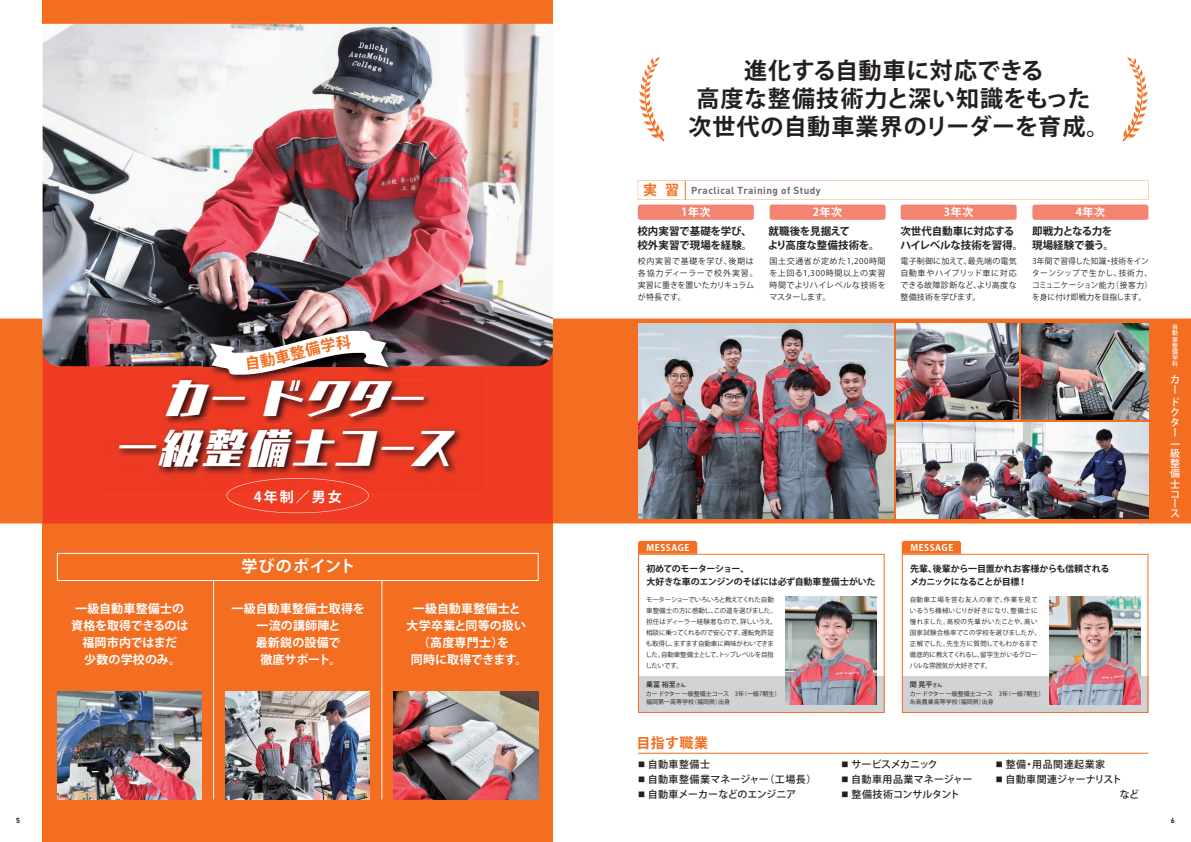
<style>
.page{position:relative;width:1191px;height:842px;background:#fff}
.page>*{position:absolute;margin:0;border:0;box-sizing:border-box;transform-origin:0 0}
.t1{font:italic 39px/49.7px "Carat Std UB";color:#fff}
.t2{font:700 23px/28px "Koz Go Pro";letter-spacing:.03em;color:#231f20;text-align:center}
.t3{font:700 16px "Koz Go Pro";letter-spacing:.055em;color:#fff}
.t4{font:700 14px "Koz Go Pro";color:#fff}
.t5{font:700 14px "Koz Go Pro";letter-spacing:.03em;color:#f36e21}
.t6{font:700 12px/17px "Koz Go Pro";letter-spacing:.01em;color:#fff;text-align:center}
.t7{font:700 11px "Koz Go Pro";letter-spacing:.05em;color:#fff}
.t8{font:700 10.5px/14px "Koz Go Pro";letter-spacing:-.01em;color:#231f20}
.t9{font:700 10.5px/14px "Koz Go Pro";letter-spacing:-.03em;color:#231f20}
.t10{font:500 10px "Koz Go Pro";letter-spacing:.015em;color:#231f20}
.t11{font:500 10px "Koz Go Pro";letter-spacing:-.01em;color:#231f20}
.t12{font:700 10px "DIN Pro";letter-spacing:.04em;color:#6c6d70}
.t13{font:500 10px/15px "Koz Go Pro";letter-spacing:-.03em;color:#231f20}
.t14{font:500 10px/10.1px "Koz Go Pro";color:#fff}
.t15{font:500 10px "Koz Go Pro";letter-spacing:.05em;color:#231f20}
.t16{font:500 10px "Koz Go Pro";letter-spacing:-.045em;color:#231f20}
.t17{font:700 9px/13px "Koz Go Pro";letter-spacing:-.035em;color:#231f20}
.t18{font:700 9px "Koz Go Pro";letter-spacing:.06em;color:#fff}
.t19{font:8px/12px "Koz Go Pro";letter-spacing:.03em;color:#231f20;text-align:justify}
.t20{font:8px/12px "Koz Go Pro";letter-spacing:.03em;color:#231f20;scale:.96 1}
.t21{font:8px/12px "Koz Go Pro";letter-spacing:.05em;color:#231f20}
.t22{font:700 7.3px "DIN Pro";color:#231f20}
.t23{font:500 7px "Koz Go Pro";color:#231f20}
.t24{font:6.5px/11px "Koz Go Pro";letter-spacing:.01em;color:#231f20}
.t25{font:6.5px/11px "Koz Go Pro";letter-spacing:-.03em;color:#231f20}
.t26{font:6px/8px "Koz Go Pro";color:#231f20}
.t27{font:500 6px/6.2px "Koz Go Pro";color:#fff;text-align:justify}
.s1{font-family:"Koz Go Pro";font-size:14px;color:#f36e21}
.s2{font-size:5px}
.s3{font-size:7px}
</style>
<div class="page">
<div style="left:43px;top:335px;width:510px;height:507px;background:#f36e21"></div>
<div style="left:0;top:318px;width:1191px;height:205px;background:#f36e21"></div>
<div style="left:43px;top:366px;width:510px;height:157px;background:#ef3c22"></div>
<hr style="left:43px;top:22px;width:510px;height:2px;background:#f36e21">
<div style="left:43px;top:0;width:510px;height:22px;background:#f36e21"></div>
<img style="left:43px;top:24px;width:510px;height:342px">
<hr style="left:638px;top:753px;width:510px;height:1px;background:#f36e21">
<img style="left:104px;top:373px;width:381px;height:120px">
<img style="left:165px;top:380px;width:263px;height:37px">
<img style="left:57px;top:692px;width:144px;height:107px">
<img style="left:226px;top:692px;width:144px;height:107px">
<img style="left:394px;top:692px;width:144px;height:107px">
<img style="left:638px;top:323px;width:255px;height:195px">
<img style="left:1021px;top:323px;width:127px;height:97px">
<img style="left:896px;top:323px;width:122px;height:97px">
<img style="left:896px;top:423px;width:252px;height:95px">
<div style="left:638px;top:205px;width:116px;height:15px;background:#f48472;border-radius:2px"></div>
<svg style="left:638px;top:180px;width:510px;height:20px"></svg>
<div style="left:769px;top:205px;width:116px;height:15px;background:#f48472;border-radius:2px"></div>
<div style="left:900px;top:205px;width:116px;height:15px;background:#f48472;border-radius:2px"></div>
<div style="left:1032px;top:205px;width:116px;height:15px;background:#f48472;border-radius:2px"></div>
<img style="left:204px;top:325px;width:196px;height:55px">
<img style="left:204px;top:380px;width:196px;height:6px">
<svg style="left:227px;top:478px;width:142px;height:35px;background:#ef4028"></svg>
<svg style="left:639px;top:57px;width:26px;height:85px"></svg>
<svg style="left:1122px;top:57px;width:25px;height:85px"></svg>
<svg style="left:901px;top:541px;width:247px;height:172px"></svg>
<svg style="left:638px;top:541px;width:246px;height:172px"></svg>
<div style="left:57px;top:553px;width:481px;height:28px;border:1px solid #fff"></div>
<hr style="left:382px;top:580px;width:1px;height:219px;background:#fff">
<hr style="left:213px;top:580px;width:1px;height:219px;background:#fff">
<svg style="left:210px;top:330px;width:178px;height:45px;background:#ad9796"></svg>
<h2 class="t2" style="left:688px;top:58px;width:423px">進化する自動車に対応できる<br>高度な整備技術力と深い知識をもった次世代の自動車業界のリーダーを育成。</h2>
<h1 class="t1" style="left:114px;top:375px;width:354px;text-indent:50px">カー ドクター一級整備士コース</h1>
<h3 class="t4" style="left:254px;top:488px;width:89px">4年制／男女</h3>
<h3 class="t3" style="left:241px;top:556px;width:116px">学びのポイント</h3>
<h3 class="t12" style="left:643px;top:184px;width:179px"><span class="s1">実 習</span> Praclical Training of Study</h3>
<h3 class="t7" style="left:681px;top:205px;width:31px">1年次</h3>
<h3 class="t7" style="left:813px;top:205px;width:31px">2年次</h3>
<h3 class="t7" style="left:944px;top:205px;width:31px">3年次</h3>
<h3 class="t7" style="left:1075px;top:205px;width:31px">4年次</h3>
<h3 class="t8" style="left:900px;top:224px;width:125px">次世代自動車に対応するハイレベルな技術を習得。</h3>
<p class="t19" style="left:900px;top:255px;width:118px">電子制御に加えて、最先端の電気自動車やハイブリッド車に対応できる故障診断など、より高度な整備技術を学びます。</p>
<h3 class="t8" style="left:637px;top:224px;width:117px">校内実習で基礎を学び、校外実習で現場を経験。</h3>
<p class="t21" style="left:638px;top:255px;width:121px">校内実習で基礎を学び、後期は各協力ディーラーで校外実習。実習に重きを置いたカリキュラムが特長です。</p>
<h3 class="t8" style="left:767px;top:224px;width:113px">就職後を見据えて<br>より高度な整備技術を。</h3>
<p class="t19" style="left:769px;top:255px;width:118px">国土交通省が定めた1,200時間を上回る1,300時間以上の実習時間でよりハイレベルな技術をマスターします。</p>
<h3 class="t9" style="left:1032px;top:224px;width:83px">即戦力となる力を現場経験で養う。</h3>
<p class="t20" style="left:1032px;top:255px;width:127px">3年間で習得した知識・技術をインターンシップで生かし、技術力、コミュニケーション能力（接客力）を身に付け即戦力を目指します。</p>
<h3 class="t18" style="left:646px;top:542px;width:44px">MESSAGE</h3>
<h3 class="t18" style="left:910px;top:542px;width:44px">MESSAGE</h3>
<h3 class="t17" style="left:646px;top:563px;width:231px">初めてのモーターショー、<br>大好きな車のエンジンのそばには必ず自動車整備士がいた</h3>
<h3 class="t17" style="left:910px;top:563px;width:201px">先輩、後輩から一目置かれお客様からも信頼されるメカニックになることが目標！</h3>
<h3 class="t6" style="left:71px;top:601px;width:118px">一級自動車整備士の資格を取得できるのは福岡市内ではまだ<br>少数の学校のみ。</h3>
<h3 class="t6" style="left:232px;top:601px;width:135px">一級自動車整備士取得を一流の講師陣と<br>最新鋭の設備で<br>徹底サポート。</h3>
<h3 class="t6" style="left:406px;top:601px;width:122px">一級自動車整備士と大学卒業と同等の扱い（高度専門士）を<br>同時に取得できます。</h3>
<p class="t24" style="left:909px;top:595px;width:133px">自動車工場を営む友人の家で、作業を見ているうち機械いじりが好きになり、整備士に憧れました。高校の先輩がいたことや、高い国家試験合格率でこの学校を選びましたが、正解でした。先生方に質問してもわかるまで徹底的に教えてくれるし、留学生がいるグローバルな雰囲気が大好きです。</p>
<p class="t23" style="left:910px;top:680px;width:34px">間 晃平<span class="s2">さん</span></p>
<p class="t25" style="left:645px;top:595px;width:133px">モーターショーでいろいろと教えてくれた自動車整備士の方に感動し、この道を選びました。担任はディーラー経験者なので、詳しいうえ、相談に乗ってくれるので安心です。運転免許証も取得し、ますます自動車に興味がわいてきました。自動車整備士として、トップレベルを目指したいです。</p>
<p class="t23" style="left:646px;top:680px;width:41px">乗冨 裕至<span class="s2">さん</span></p>
<p class="t26" style="left:646px;top:690px;width:136px">カー ドクター 一級整備士コース　3年（一級7期生）福岡第一高等学校（福岡県）出身</p>
<h3 class="t5" style="left:636px;top:734px;width:73px">目指す職業</h3>
<h3 class="t10" style="left:638px;top:757px;width:73px"><span class="s3">■</span> 自動車整備士</h3>
<h3 class="t10" style="left:638px;top:772px;width:180px"><span class="s3">■</span> 自動車整備業マネージャー（工場長）</h3>
<h3 class="t11" style="left:638px;top:787px;width:160px"><span class="s3">■</span> 自動車メーカーなどのエンジニア</h3>
<p class="t26" style="left:909px;top:690px;width:136px">カー ドクター 一級整備士コース　3年（一級7期生）糸島農業高等学校（福岡県）出身</p>
<h3 class="t16" style="left:841px;top:757px;width:98px"><span class="s3">■</span> サービスメカニック</h3>
<h3 class="t10" style="left:841px;top:772px;width:132px"><span class="s3">■</span> 自動車用品業マネージャー</h3>
<h3 class="t11" style="left:841px;top:787px;width:120px"><span class="s3">■</span> 整備技術コンサルタント</h3>
<h3 class="t15" style="left:995px;top:757px;width:111px"><span class="s3">■</span> 整備・用品関連起業家</h3>
<h3 class="t13" style="left:1119px;top:772px;width:21px;text-indent:-124px"><span class="s3">■</span> 自動車関連ジャーナリスト<br>など</h3>
<p class="t27" style="left:1172px;top:324px;width:7px">自動車整備学科</p>
<h3 class="t14" style="left:1170px;top:375px;width:10px">カー</h3>
<h3 class="t14" style="left:1170px;top:398px;width:11px;text-align:justify">ドクター</h3>
<h3 class="t14" style="left:1170px;top:440px;width:11px;line-height:8.8px">一級</h3>
<h3 class="t14" style="left:1170px;top:459px;width:11px">整備士コース</h3>
<p class="t22" style="left:16px;top:816px;width:5px">5</p>
<p class="t22" style="left:1170px;top:816px;width:5px">6</p>
</div>
